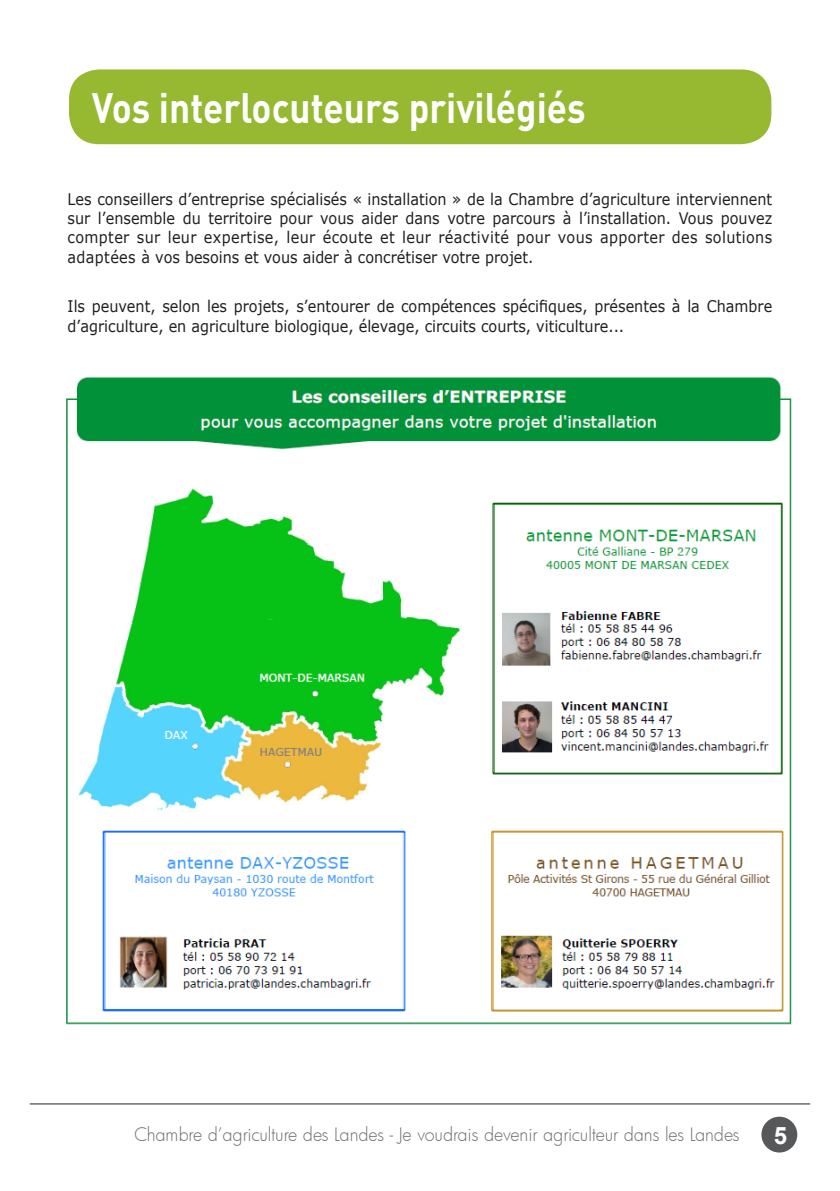
<style>
.page{position:relative;width:840px;height:1191px;background:#fff}
.page>*{position:absolute;margin:0;border:0;box-sizing:border-box;transform-origin:0 0}
.t1{font:700 42px "DIN Pro";color:#fff;scale:.88 1}
.t2{font:700 24px "Arial";color:#fff}
.t3{font:300 18px "Futura";letter-spacing:-.005em;color:#6c6d70}
.t4{font:16px/19.2px "Verdana";color:#231f20;text-align:justify;scale:.9 1}
</style>
<div class="page">
<div style="left:761px;top:1116px;width:35px;height:36px;background:#57585a;border-radius:50%"></div>
<hr style="left:30px;top:1103px;width:779px;height:1px;background:#231f20">
<div style="left:69px;top:69px;width:702px;height:75px;background:#96b931;border-radius:30px"></div>
<img style="left:66px;top:376px;width:726px;height:649px">
<p class="t1" style="left:92px;top:79px;width:562px">Vos interlocuteurs privilégiés</p>
<p class="t4" style="left:68px;top:189px;width:784px">Les conseillers d’entreprise spécialisés « installation » de la Chambre d’agriculture interviennent sur l’ensemble du territoire pour vous aider dans votre parcours à l’installation. Vous pouvez compter sur leur expertise, leur écoute et leur réactivité pour vous apporter des solutions adaptées à vos besoins et vous aider à concrétiser votre projet.</p>
<p class="t4" style="left:68px;top:297px;width:784px">Ils peuvent, selon les projets, s’entourer de compétences spécifiques, présentes à la Chambre d’agriculture, en agriculture biologique, élevage, circuits courts, viticulture...</p>
<p class="t3" style="left:134px;top:1122px;width:606px">Chambre d’agriculture des Landes - Je voudrais devenir agriculteur dans les Landes</p>
<h2 class="t2" style="left:773px;top:1119px;width:15px">5</h2>
</div>
